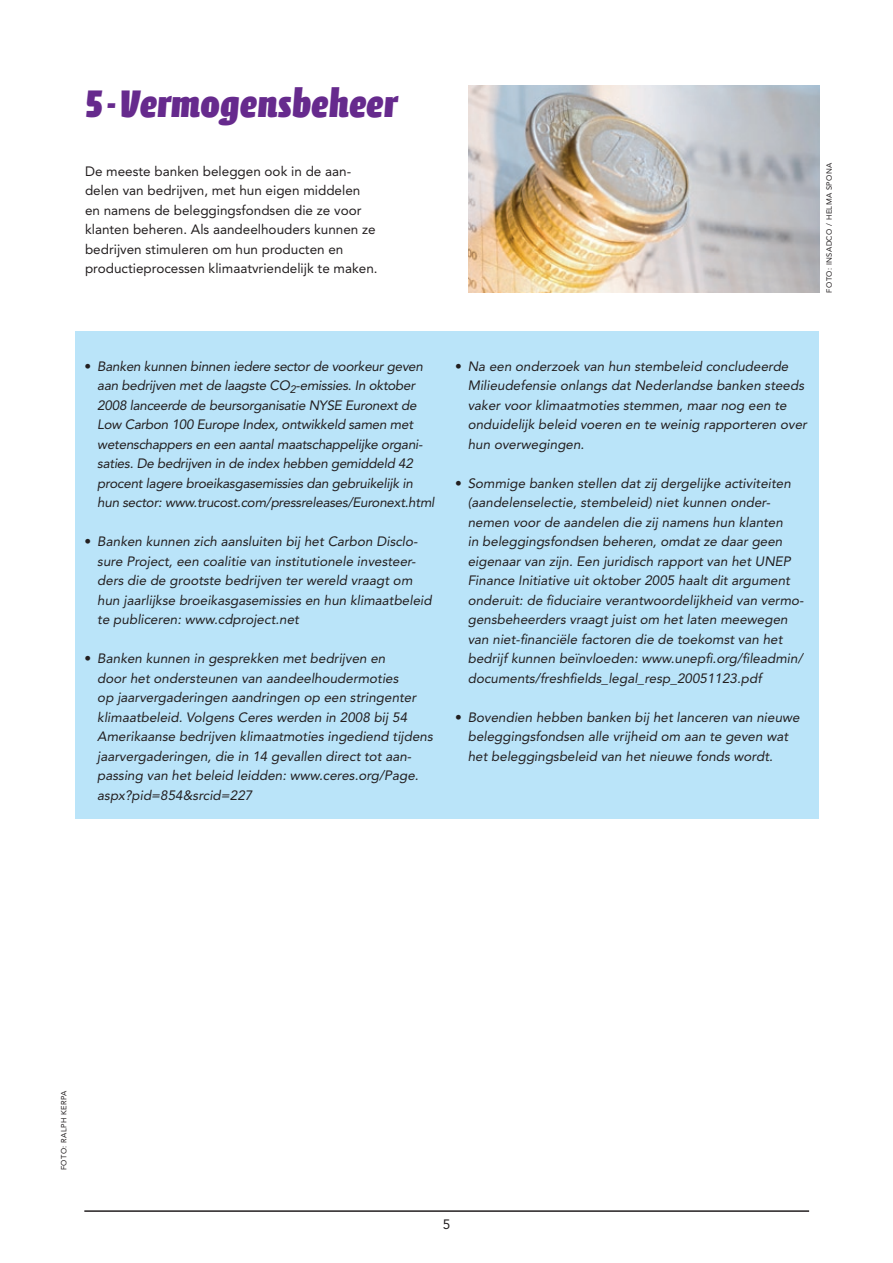
<style>
.page{position:relative;width:893px;height:1263px;background:#fff}
.page>*{position:absolute;margin:0;border:0;box-sizing:border-box;transform-origin:0 0}
.t1{font:900 39px "Calcite Pro";color:#662a8d}
.t2{font:italic 13.5px/19.5px "Avenir";color:#231f20}
.t3{font:italic 13.5px/19.5px "Avenir";letter-spacing:-.02em;color:#231f20}
.t4{font:13.5px/19.5px "Avenir";color:#231f20}
.t5{font:7.5px "Avenir";letter-spacing:.05em;color:#231f20}
.s1{font-style:normal}
</style>
<div class="page">
<hr style="left:84px;top:1210px;width:725px;height:2px;background:#231f20">
<div style="left:75px;top:331px;width:744px;height:488px;background:#bae4f9"></div>
<img style="left:468px;top:85px;width:351px;height:207px">
<h1 class="t1" style="left:85px;top:81px;width:314px">5 - Vermogensbeheer</h1>
<p class="t4" style="left:85px;top:161px;width:294px">De meeste banken beleggen ook in de aan&shy;delen van bedrijven, met hun eigen middelen en namens de beleggingsfondsen die ze voor klanten beheren. Als aandeelhouders kunnen ze bedrijven stimuleren om hun producten en productieprocessen klimaatvriendelijk te maken.</p>
<p class="t5" style="left:825px;top:293px;width:131px;rotate:-90deg">foto: INSADCO / Helma Spona</p>
<p class="t3" style="left:97px;top:356px;width:339px;text-indent:-13px"><span class="s1">•</span> Banken kunnen binnen iedere sector de voorkeur geven aan bedrijven met de laagste CO<sub>2</sub>-emissies. In oktober 2008 lanceerde de beursorganisatie NYSE Euronext de Low Carbon 100 Europe Index, ontwikkeld samen met wetenschappers en een aantal maatschappelijke organi&shy;saties. De bedrijven in de index hebben gemiddeld 42 procent lagere broeikasgasemissies dan gebruikelijk in hun sector: www.trucost.com/pressreleases/Euronext.html</p>
<p class="t2" style="left:97px;top:532px;width:336px;text-indent:-13px"><span class="s1">•</span> Banken kunnen zich aansluiten bij het Carbon Disclo&shy;sure Project, een coalitie van institutionele investeer&shy;ders die de grootste bedrijven ter wereld vraagt om hun jaarlijkse broeikasgasemissies en hun klimaatbeleid te publiceren: www.cdproject.net</p>
<p class="t2" style="left:97px;top:649px;width:337px;text-indent:-13px"><span class="s1">•</span> Banken kunnen in gesprekken met bedrijven en<br>door het ondersteunen van aandeelhoudermoties<br>op jaarvergaderingen aandringen op een stringenter klimaatbeleid. Volgens Ceres werden in 2008 bij 54<br>Amerikaanse bedrijven klimaatmoties ingediend tijdens jaarvergaderingen, die in 14 gevallen direct tot aan&shy;passing van het beleid leidden: www.ceres.org/Page. aspx?pid=854&amp;srcid=227</p>
<p class="t2" style="left:468px;top:356px;width:341px;text-indent:-13px"><span class="s1">•</span> Na een onderzoek van hun stembeleid concludeerde Milieudefensie onlangs dat Nederlandse banken steeds vaker voor klimaatmoties stemmen, maar nog een te onduidelijk beleid voeren en te weinig rapporteren over hun overwegingen.</p>
<p class="t2" style="left:468px;top:473px;width:337px;text-indent:-13px"><span class="s1">•</span> Sommige banken stellen dat zij dergelijke activiteiten (aandelenselectie, stembeleid) niet kunnen onder&shy;nemen voor de aandelen die zij namens hun klanten<br>in beleggingsfondsen beheren, omdat ze daar geen eigenaar van zijn. Een juridisch rapport van het UNEP Finance Initiative uit oktober 2005 haalt dit argument onderuit: de fiduciaire verantwoordelijkheid van vermo&shy;gensbeheerders vraagt juist om het laten meewegen van niet-financiële factoren die de toekomst van het bedrijf kunnen beïnvloeden: www.unepfi.org/fileadmin/ documents/freshfields_legal_resp_20051123.pdf</p>
<p class="t2" style="left:468px;top:707px;width:333px;text-indent:-13px"><span class="s1">•</span> Bovendien hebben banken bij het lanceren van nieuwe beleggingsfondsen alle vrijheid om aan te geven wat het beleggingsbeleid van het nieuwe fonds wordt.</p>
<p class="t5" style="left:60px;top:1170px;width:80px;rotate:-90deg">foto: Ralph Kerpa</p>
</div>
